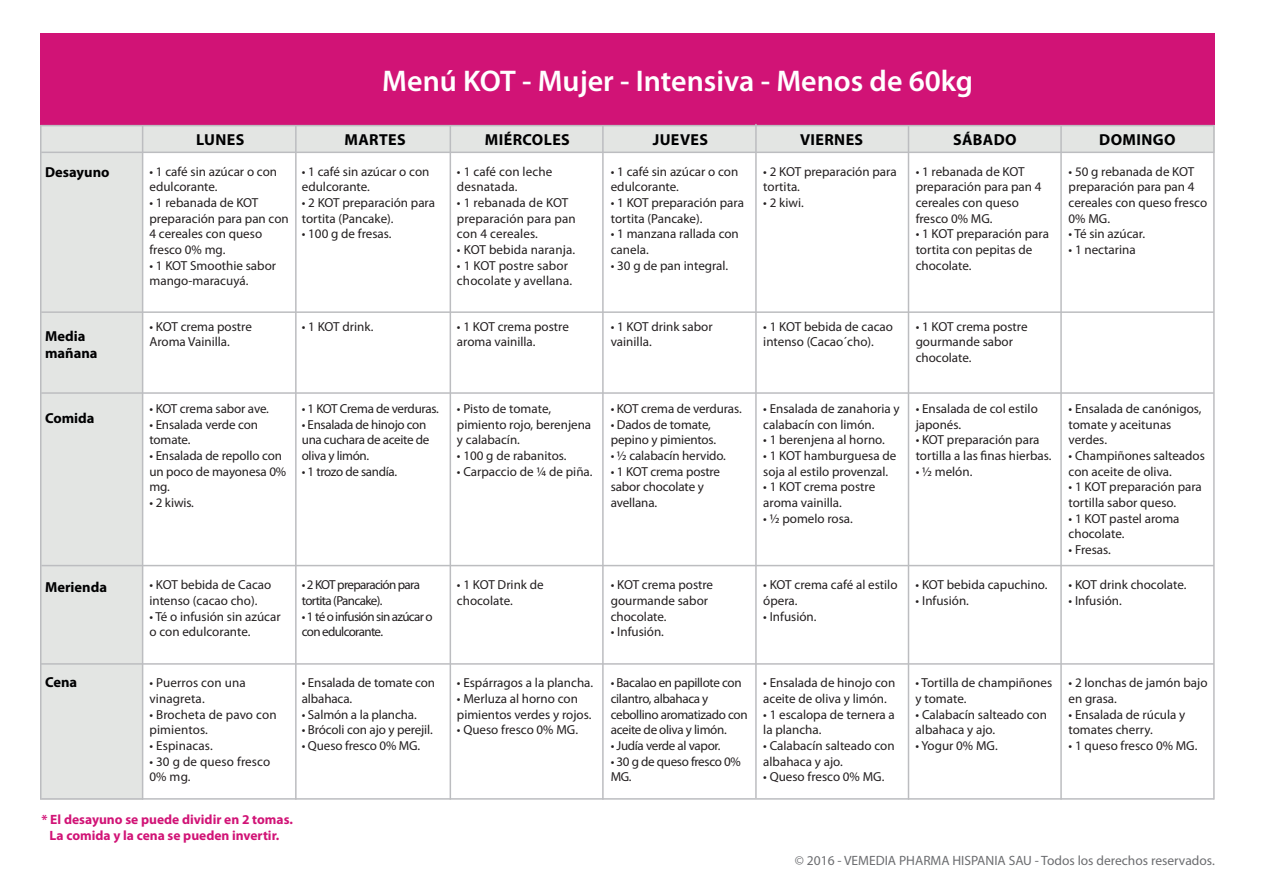
<style>
.page{position:relative;width:1263px;height:893px;background:#fff}
.page>*{position:absolute;margin:0;border:0;box-sizing:border-box;transform-origin:0 0}
.t1{font:600 30px "Myriad Pro";color:#fff}
.t2{font:700 15.9px "Myriad Pro";letter-spacing:.025em;color:#000001}
.t3{font:700 14.55px/17.4px "Myriad Pro";color:#000001}
.t4{font:700 13.5px/16.2px "Myriad Pro";color:#d11376;text-align:center}
.t5{font:13.5px "Myriad Pro";color:#6c6d70}
.t6{font:13.05px/15.6px "Myriad Pro";color:#231f20}
.t7{font:13.05px/15.6px "Myriad Pro";letter-spacing:-.025em;color:#231f20}
.t8{font:13.05px/15.6px "Myriad Pro";letter-spacing:-.05em;color:#231f20}
</style>
<div class="page">
<div style="left:40px;top:33px;width:1175px;height:93px;background:#d11376"></div>
<div style="left:40px;top:125px;width:1175px;height:28px;background:#e3e5e3"></div>
<div style="left:40px;top:153px;width:103px;height:647px;background:#e3e5e3"></div>
<hr style="left:142px;top:125px;width:1px;height:675px;background:#bcbdc0">
<hr style="left:40px;top:125px;width:2px;height:675px;background:#bcbdc0">
<hr style="left:295px;top:125px;width:2px;height:675px;background:#bcbdc0">
<hr style="left:450px;top:125px;width:1px;height:675px;background:#bcbdc0">
<hr style="left:602px;top:125px;width:2px;height:675px;background:#bcbdc0">
<hr style="left:755px;top:124px;width:2px;height:674px;background:#bcbdc0">
<hr style="left:908px;top:125px;width:1px;height:675px;background:#bcbdc0">
<hr style="left:1060px;top:125px;width:2px;height:675px;background:#bcbdc0">
<hr style="left:1213px;top:125px;width:2px;height:675px;background:#bcbdc0">
<hr style="left:41px;top:152px;width:1173px;height:1px;background:#bcbdc0">
<hr style="left:41px;top:125px;width:1173px;height:1px;background:#bcbdc0">
<hr style="left:41px;top:311px;width:1173px;height:2px;background:#bcbdc0">
<hr style="left:41px;top:392px;width:1173px;height:2px;background:#bcbdc0">
<hr style="left:41px;top:565px;width:1173px;height:1px;background:#bcbdc0">
<hr style="left:40px;top:663px;width:1174px;height:2px;background:#bcbdc0">
<hr style="left:41px;top:798px;width:1173px;height:2px;background:#bcbdc0">
<h1 class="t1" style="left:382px;top:62px;width:592px">Menú KOT - Mujer - Intensiva - Menos de 60kg</h1>
<p class="t3" style="left:45px;top:163px;width:66px">Desayuno</p>
<p class="t3" style="left:45px;top:327px;width:54px">Media mañana</p>
<p class="t3" style="left:45px;top:409px;width:51px">Comida</p>
<p class="t3" style="left:45px;top:578px;width:63px">Merienda</p>
<p class="t3" style="left:45px;top:673px;width:34px">Cena</p>
<p class="t2" style="left:196px;top:130px;width:50px">LUNES</p>
<p class="t2" style="left:345px;top:130px;width:63px">MARTES</p>
<p class="t2" style="left:485px;top:130px;width:86px">MIÉRCOLES</p>
<p class="t2" style="left:653px;top:130px;width:57px">JUEVES</p>
<p class="t2" style="left:800px;top:130px;width:65px">VIERNES</p>
<p class="t2" style="left:953px;top:129px;width:65px">SÁBADO</p>
<p class="t2" style="left:1099px;top:130px;width:78px">DOMINGO</p>
<p class="t6" style="left:149px;top:163px;width:129px">• 1 café sin azúcar o con edulcorante.</p>
<p class="t6" style="left:149px;top:195px;width:141px">• 1 rebanada de KOT preparación para pan con<br>4 cereales con queso fresco 0% mg.</p>
<p class="t6" style="left:149px;top:257px;width:128px">• 1 KOT Smoothie sabor mango-maracuyá.</p>
<p class="t6" style="left:302px;top:163px;width:129px">• 1 café sin azúcar o con edulcorante.</p>
<p class="t6" style="left:302px;top:195px;width:135px">• 2 KOT preparación para tortita (Pancake).</p>
<p class="t6" style="left:302px;top:226px;width:91px">• 100 g de fresas.</p>
<p class="t6" style="left:457px;top:163px;width:97px">• 1 café con leche desnatada.</p>
<p class="t6" style="left:457px;top:195px;width:120px">• 1 rebanada de KOT preparación para pan con 4 cereales.</p>
<p class="t6" style="left:457px;top:242px;width:120px">• KOT bebida naranja.</p>
<p class="t6" style="left:457px;top:257px;width:117px">• 1 KOT postre sabor chocolate y avellana.</p>
<p class="t6" style="left:611px;top:163px;width:129px">• 1 café sin azúcar o con edulcorante.</p>
<p class="t6" style="left:611px;top:195px;width:135px">• 1 KOT preparación para tortita (Pancake).</p>
<p class="t6" style="left:611px;top:226px;width:130px">• 1 manzana rallada con canela.</p>
<p class="t6" style="left:611px;top:257px;width:119px">• 30 g de pan integral.</p>
<p class="t6" style="left:763px;top:163px;width:135px">• 2 KOT preparación para tortita.</p>
<p class="t6" style="left:763px;top:195px;width:42px">• 2 kiwi.</p>
<p class="t6" style="left:916px;top:163px;width:127px">• 1 rebanada de KOT preparación para pan 4 cereales con queso fresco 0% MG.</p>
<p class="t6" style="left:916px;top:226px;width:135px">• 1 KOT preparación para tortita con pepitas de chocolate.</p>
<p class="t6" style="left:149px;top:318px;width:104px">• KOT crema postre<br>Aroma Vainilla.</p>
<p class="t6" style="left:302px;top:318px;width:73px">• 1 KOT drink.</p>
<p class="t6" style="left:457px;top:318px;width:113px">• 1 KOT crema postre aroma vainilla.</p>
<p class="t6" style="left:611px;top:318px;width:103px">• 1 KOT drink sabor vainilla.</p>
<p class="t6" style="left:763px;top:318px;width:131px">• 1 KOT bebida de cacao intenso (Cacao´cho).</p>
<p class="t6" style="left:916px;top:318px;width:113px">• 1 KOT crema postre gourmande sabor chocolate.</p>
<p class="t6" style="left:149px;top:401px;width:121px">• KOT crema sabor ave.</p>
<p class="t6" style="left:149px;top:416px;width:110px">• Ensalada verde con tomate.</p>
<p class="t6" style="left:149px;top:448px;width:138px">• Ensalada de repollo con un poco de mayonesa 0% mg.</p>
<p class="t6" style="left:149px;top:495px;width:46px">• 2 kiwis.</p>
<p class="t7" style="left:302px;top:401px;width:138px">• 1 KOT Crema de verduras.</p>
<p class="t7" style="left:302px;top:416px;width:129px">• Ensalada de hinojo con una cuchara de aceite de oliva y limón.</p>
<p class="t7" style="left:302px;top:463px;width:97px">• 1 trozo de sandía.</p>
<p class="t6" style="left:457px;top:401px;width:136px">• Pisto de tomate, pimiento rojo, berenjena y calabacín.</p>
<p class="t6" style="left:457px;top:448px;width:111px">• 100 g de rabanitos.</p>
<p class="t6" style="left:457px;top:463px;width:137px">• Carpaccio de ¼ de piña.</p>
<p class="t6" style="left:611px;top:401px;width:132px">• KOT crema de verduras.</p>
<p class="t6" style="left:611px;top:416px;width:107px">• Dados de tomate, pepino y pimientos.</p>
<p class="t6" style="left:611px;top:448px;width:117px">• ½ calabacín hervido.</p>
<p class="t6" style="left:611px;top:463px;width:111px">• 1 KOT crema postre sabor chocolate y avellana.</p>
<p class="t6" style="left:763px;top:401px;width:138px">• Ensalada de zanahoria y calabacín con limón.</p>
<p class="t6" style="left:763px;top:432px;width:123px">• 1 berenjena al horno.</p>
<p class="t6" style="left:763px;top:448px;width:135px">• 1 KOT hamburguesa de soja al estilo provenzal.</p>
<p class="t6" style="left:763px;top:479px;width:113px">• 1 KOT crema postre aroma vainilla.</p>
<p class="t6" style="left:763px;top:510px;width:91px">• ½ pomelo rosa.</p>
<p class="t6" style="left:916px;top:401px;width:124px">• Ensalada de col estilo japonés.</p>
<p class="t6" style="left:916px;top:432px;width:137px">• KOT preparación para tortilla a las finas hierbas.</p>
<p class="t6" style="left:916px;top:463px;width:58px">• ½ melón.</p>
<p class="t6" style="left:149px;top:577px;width:123px">• KOT bebida de Cacao intenso (cacao cho).</p>
<p class="t6" style="left:149px;top:608px;width:133px">• Té o infusión sin azúcar o con edulcorante.</p>
<p class="t6" style="left:149px;top:675px;width:98px">• Puerros con una vinagreta.</p>
<p class="t6" style="left:149px;top:706px;width:129px">• Brocheta de pavo con pimientos.</p>
<p class="t6" style="left:149px;top:738px;width:65px">• Espinacas.</p>
<p class="t6" style="left:149px;top:753px;width:122px">• 30 g de queso fresco<br>0% mg.</p>
<p class="t8" style="left:302px;top:577px;width:120px">• 2 KOT preparación para tortita (Pancake).</p>
<p class="t8" style="left:302px;top:608px;width:132px">• 1 té o infusión sin azúcar o con edulcorante.</p>
<p class="t6" style="left:302px;top:675px;width:135px">• Ensalada de tomate con albahaca.</p>
<p class="t6" style="left:302px;top:706px;width:116px">• Salmón a la plancha.</p>
<p class="t6" style="left:302px;top:722px;width:132px">• Brócoli con ajo y perejil.</p>
<p class="t6" style="left:302px;top:738px;width:120px">• Queso fresco 0% MG.</p>
<p class="t6" style="left:457px;top:577px;width:88px">• 1 KOT Drink de chocolate.</p>
<p class="t6" style="left:611px;top:577px;width:104px">• KOT crema postre gourmande sabor chocolate.</p>
<p class="t6" style="left:611px;top:624px;width:55px">• Infusión.</p>
<p class="t6" style="left:457px;top:675px;width:138px">• Espárragos a la plancha.</p>
<p class="t6" style="left:457px;top:691px;width:136px">• Merluza al horno con pimientos verdes y rojos.</p>
<p class="t6" style="left:457px;top:722px;width:123px">• Queso fresco 0% MG.</p>
<p class="t7" style="left:611px;top:675px;width:138px">• Bacalao en papillote con cilantro, albahaca y cebollino aromatizado con aceite de oliva y limón.</p>
<p class="t7" style="left:611px;top:738px;width:111px">• Judía verde al vapor.</p>
<p class="t7" style="left:611px;top:753px;width:132px">• 30 g de queso fresco 0%<br>MG.</p>
<p class="t6" style="left:763px;top:577px;width:136px">• KOT crema café al estilo ópera.</p>
<p class="t6" style="left:763px;top:608px;width:55px">• Infusión.</p>
<p class="t6" style="left:763px;top:675px;width:134px">• Ensalada de hinojo con aceite de oliva y limón.</p>
<p class="t6" style="left:763px;top:706px;width:133px">• 1 escalopa de ternera a la plancha.</p>
<p class="t6" style="left:763px;top:738px;width:133px">• Calabacín salteado con albahaca y ajo.</p>
<p class="t6" style="left:763px;top:769px;width:123px">• Queso fresco 0% MG.</p>
<p class="t6" style="left:916px;top:577px;width:133px">• KOT bebida capuchino.</p>
<p class="t6" style="left:916px;top:593px;width:55px">• Infusión.</p>
<p class="t6" style="left:916px;top:675px;width:138px">• Tortilla de champiñones y tomate.</p>
<p class="t6" style="left:916px;top:706px;width:133px">• Calabacín salteado con albahaca y ajo.</p>
<p class="t6" style="left:916px;top:738px;width:84px">• Yogur 0% MG.</p>
<p class="t6" style="left:1068px;top:163px;width:140px">• 50 g rebanada de KOT preparación para pan 4 cereales con queso fresco<br>0% MG.</p>
<p class="t6" style="left:1068px;top:226px;width:78px">• Té sin azúcar.</p>
<p class="t6" style="left:1068px;top:242px;width:69px">• 1 nectarina</p>
<p class="t6" style="left:1068px;top:401px;width:135px">• Ensalada de canónigos, tomate y aceitunas verdes.</p>
<p class="t6" style="left:1068px;top:448px;width:138px">• Champiñones salteados con aceite de oliva.</p>
<p class="t6" style="left:1068px;top:479px;width:135px">• 1 KOT preparación para tortilla sabor queso.</p>
<p class="t6" style="left:1068px;top:510px;width:112px">• 1 KOT pastel aroma chocolate.</p>
<p class="t6" style="left:1068px;top:542px;width:44px">• Fresas.</p>
<p class="t6" style="left:1068px;top:577px;width:119px">• KOT drink chocolate.</p>
<p class="t6" style="left:1068px;top:593px;width:55px">• Infusión.</p>
<p class="t6" style="left:1068px;top:675px;width:140px">• 2 lonchas de jamón bajo en grasa.</p>
<p class="t6" style="left:1068px;top:706px;width:118px">• Ensalada de rúcula y tomates cherry.</p>
<p class="t6" style="left:1068px;top:738px;width:130px">• 1 queso fresco 0% MG.</p>
<p class="t4" style="left:41px;top:810px;width:253px">* El desayuno se puede dividir en 2 tomas.<br>La comida y la cena se pueden invertir.</p>
<p class="t5" style="left:795px;top:852px;width:421px">© 2016 - VEMEDIA PHARMA HISPANIA SAU - Todos los derechos reservados.</p>
</div>
